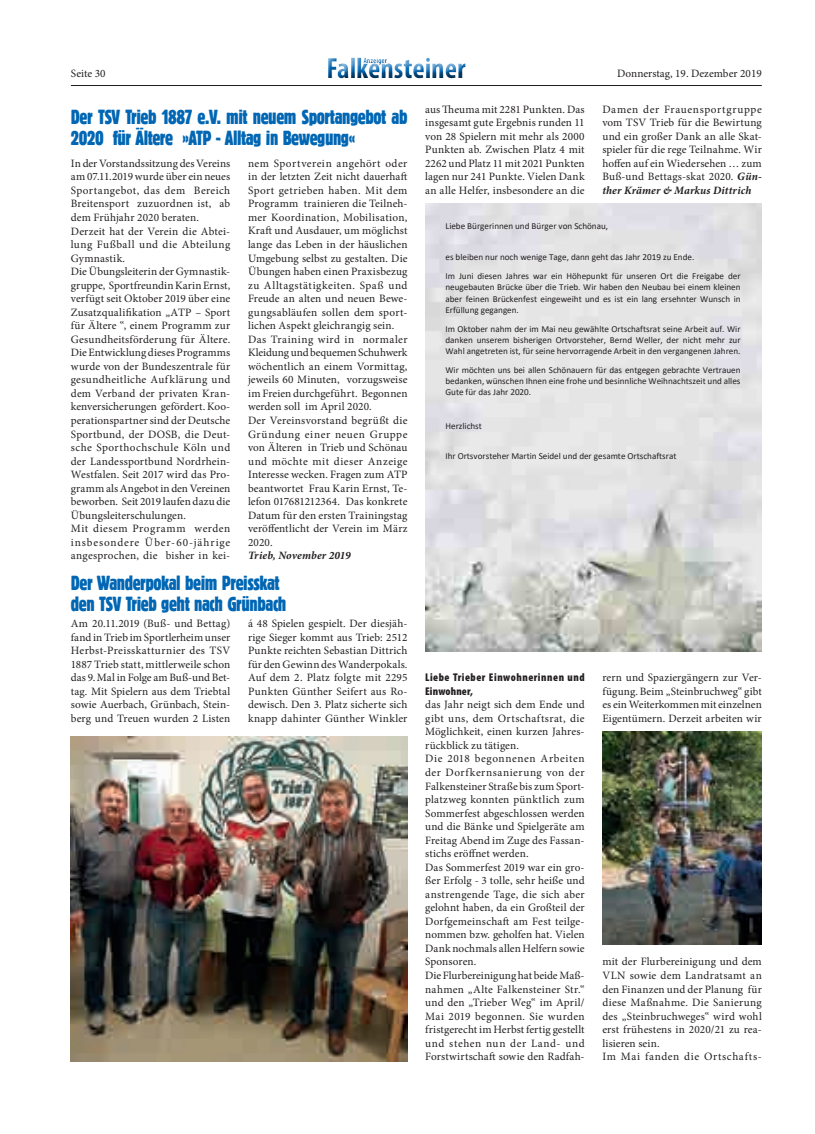
<style>
.page{position:relative;width:815px;height:1134px;background:#fff}
.page>*{position:absolute;margin:0;border:0;box-sizing:border-box;transform-origin:0 0}
.t1{font:700 condensed 29.38px "Myriad Pro";color:#0166b3}
.t2{font:21.25px/21.2px "Block D Regu Extr Cond";letter-spacing:-.02em;color:#0166b3}
.t3{font:11.25px/13.5px "Minion Pro";letter-spacing:.015em;color:#231f20;text-align:justify}
.t4{font:900 condensed 11.25px/13.5px "Myriad Pro";letter-spacing:.045em;color:#231f20}
.t5{font:italic 700 11.25px "Minion Pro";letter-spacing:.01em;color:#231f20}
.t6{font:9.12px/11.1px "Calibri";color:#231f20;text-align:justify}
.t7{font:700 condensed 7.75px "Myriad Pro";color:#0166b3}
.s1{font-weight:700;font-style:italic}
</style>
<div class="page">
<hr style="left:71px;top:85px;width:691px;height:1px;background:#231f20">
<div style="left:317px;top:48px;width:161px;height:39px;background:#fff"></div>
<div style="left:321px;top:52px;width:154px;height:35px;background:#231f20;opacity:.75"></div>
<img style="left:71px;top:737px;width:336px;height:325px">
<img style="left:425px;top:204px;width:336px;height:448px">
<img style="left:603px;top:732px;width:159px;height:212px">
<p class="t7" style="left:363px;top:56px;width:25px">Anzeiger</p>
<h1 class="t1" style="left:326px;top:50px;width:141px">Falkensteiner</h1>
<h2 class="t2" style="left:71px;top:106px;width:338px">Der TSV Trieb 1887 e.V. mit neuem Sportangebot ab<br>2020 für Ältere »ATP - Alltag in Bewegung«</h2>
<p class="t3" style="left:71px;top:67px;width:36px">Seite 30</p>
<p class="t3" style="left:617px;top:67px;width:146px">Donnerstag, 19. Dezember 2019</p>
<p class="t3" style="left:425px;top:102px;width:161px">aus Theuma mit 2281 Punkten. Das insgesamt gute Ergebnis runden 11 von 28 Spielern mit mehr als 2000<br>Punkten ab. Zwischen Platz 4 mit 2262 und Platz 11 mit 2021 Punkten lagen nur 241 Punkte. Vielen Dank an alle Helfer, insbesondere an die</p>
<p class="t3" style="left:602px;top:102px;width:161px">Damen der Frauensportgruppe vom TSV Trieb für die Bewirtung und ein großer Dank an alle Skat&shy;spieler für die rege Teilnahme. Wir hoffen auf ein Wiedersehen … zum Buß-und Bettags-skat 2020. <span class="s1">Gün&shy;ther Krämer &amp; Markus Dittrich</span></p>
<p class="t6" style="left:445px;top:220px;width:164px">Liebe Bürgerinnen und Bürger von Schönau,</p>
<p class="t6" style="left:445px;top:248px;width:297px;line-height:19px">es bleiben nur noch wenige Tage, dann geht das Jahr 2019 zu Ende.<br>Im Juni diesen Jahres war ein Höhepunkt für unseren Ort die Freigabe der</p>
<p class="t6" style="left:445px;top:282px;width:297px">neugebauten Brücke über die Trieb. Wir haben den Neubau bei einem kleinen aber feinen Brückenfest eingeweiht und es ist ein lang ersehnter Wunsch in Erfüllung gegangen.</p>
<p class="t6" style="left:445px;top:323px;width:297px">Im Oktober nahm der im Mai neu gewählte Ortschaftsrat seine Arbeit auf. Wir danken unserem bisherigen Ortvorsteher, Bernd Weller, der nicht mehr zur Wahl angetreten ist, für seine hervorragende Arbeit in den vergangenen Jahren.</p>
<p class="t6" style="left:445px;top:364px;width:297px">Wir möchten uns bei allen Schönauern für das entgegen gebrachte Vertrauen bedanken, wünschen Ihnen eine frohe und besinnliche Weihnachtszeit und alles Gute für das Jahr 2020.</p>
<p class="t6" style="left:445px;top:420px;width:38px">Herzlichst</p>
<p class="t6" style="left:445px;top:450px;width:232px">Ihr Ortsvorsteher Martin Seidel und der gesamte Ortschaftsrat</p>
<p class="t3" style="left:71px;top:157px;width:161px;text-align:left">In der Vorstandssitzung des Vereins am 07.11.2019 wurde über ein neues<br>Sportangebot, das dem Bereich<br>Breitensport zuzuordnen ist, ab dem Frühjahr 2020 beraten.<br>Derzeit hat der Verein die Abtei&shy;lung Fußball und die Abteilung<br>Gymnastik.<br>Die Übungsleiterin der Gymnastik&shy;gruppe, Sportfreundin Karin Ernst, verfügt seit Oktober 2019 über eine<br>Zusatzqualifikation „ATP – Sport für Ältere “, einem Programm zur<br>Gesundheitsförderung für Ältere.<br>Die Entwicklung dieses Programms wurde von der Bundeszentrale für gesundheitliche Aufklärung und dem Verband der privaten Kran&shy;kenversicherungen gefördert. Koo&shy;perationspartner sind der Deutsche<br>Sportbund, der DOSB, die Deut&shy;sche Sporthochschule Köln und der Landessportbund Nordrhein-<br>Westfalen. Seit 2017 wird das Pro&shy;gramm als Angebot in den Vereinen beworben. Seit 2019 laufen dazu die<br>Übungsleiterschulungen.<br>Mit diesem Programm werden insbesondere Über-60-jährige angesprochen, die bisher in kei-</p>
<p class="t3" style="left:248px;top:156px;width:161px;text-align:left">nem Sportverein angehört oder in der letzten Zeit nicht dauerhaft<br>Sport getrieben haben. Mit dem<br>Programm trainieren die Teilneh&shy;mer Koordination, Mobilisation,<br>Kraft und Ausdauer, um möglichst lange das Leben in der häuslichen<br>Umgebung selbst zu gestalten. Die<br>Übungen haben einen Praxisbezug zu Alltagstätigkeiten. Spaß und<br>Freude an alten und neuen Bewe&shy;gungsabläufen sollen dem sport&shy;lichen Aspekt gleichrangig sein.<br>Das Training wird in normaler<br>Kleidung und bequemen Schuhwerk wöchentlich an einem Vormittag, jeweils 60 Minuten, vorzugsweise im Freien durchgeführt. Begonnen werden soll im April 2020.<br>Der Vereinsvorstand begrüßt die<br>Gründung einer neuen Gruppe von Älteren in Trieb und Schönau und möchte mit dieser Anzeige<br>Interesse wecken. Fragen zum ATP beantwortet Frau Karin Ernst, Te&shy;lefon 017681212364. Das konkrete<br>Datum für den ersten Trainingstag veröffentlicht der Verein im März<br>2020.</p>
<p class="t5" style="left:248px;top:548px;width:104px">Trieb, November 2019</p>
<h2 class="t2" style="left:71px;top:572px;width:217px">Der Wanderpokal beim Preisskat den TSV Trieb geht nach Grünbach</h2>
<p class="t3" style="left:71px;top:617px;width:161px">Am 20.11.2019 (Buß- und Bettag) fand in Trieb im Sportlerheim unser Herbst-Preisskatturnier des TSV 1887 Trieb statt, mittlerweile schon das 9. Mal in Folge am Buß-und Bet&shy;tag. Mit Spielern aus dem Triebtal sowie Auerbach, Grünbach, Stein&shy;berg und Treuen wurden 2 Listen</p>
<p class="t3" style="left:248px;top:617px;width:161px">á 48 Spielen gespielt. Der diesjäh&shy;rige Sieger kommt aus Trieb: 2512<br>Punkte reichten Sebastian Dittrich für den Gewinn des Wanderpokals.<br>Auf dem 2. Platz folgte mit 2295<br>Punkten Günther Seifert aus Ro&shy;dewisch. Den 3. Platz sicherte sich knapp dahinter Günther Winkler</p>
<p class="t4" style="left:425px;top:670px;width:161px">Liebe Trieber Einwohnerinnen und<br>Einwohner,</p>
<p class="t3" style="left:425px;top:698px;width:161px;text-align:left">das Jahr neigt sich dem Ende und gibt uns, dem Ortschaftsrat, die<br>Möglichkeit, einen kurzen Jahres&shy;rückblick zu tätigen.<br>Die 2018 begonnenen Arbeiten der Dorfkernsanierung von der<br>Falkensteiner Straße bis zum Sport&shy;platzweg konnten pünktlich zum<br>Sommerfest abgeschlossen werden und die Bänke und Spielgeräte am<br>Freitag Abend im Zuge des Fassan&shy;stichs eröffnet werden.<br>Das Sommerfest 2019 war ein gro&shy;ßer Erfolg - 3 tolle, sehr heiße und anstrengende Tage, die sich aber gelohnt haben, da ein Großteil der<br>Dorfgemeinschaft am Fest teilge&shy;nommen bzw. geholfen hat. Vielen<br>Dank nochmals allen Helfern sowie<br>Sponsoren.<br>Die Flurbereinigung hat beide Maß&shy;nahmen „Alte Falkensteiner Str.“ und den „Trieber Weg“ im April/<br>Mai 2019 begonnen. Sie wurden fristgerecht im Herbst fertig gestellt und stehen nun der Land- und<br>Forstwirtschaft sowie den Radfah-</p>
<p class="t3" style="left:602px;top:671px;width:161px">rern und Spaziergängern zur Ver&shy;fügung. Beim „Steinbruchweg“ gibt es ein Weiterkommen mit einzelnen Eigentümern. Derzeit arbeiten wir</p>
<p class="t3" style="left:602px;top:955px;width:161px;text-align:left">mit der Flurbereinigung und dem<br>VLN sowie dem Landratsamt an den Finanzen und der Planung für diese Maßnahme. Die Sanierung des „Steinbruchweges“ wird wohl erst frühestens in 2020/21 zu rea&shy;lisieren sein.<br>Im Mai fanden die Ortschafts-</p>
</div>
